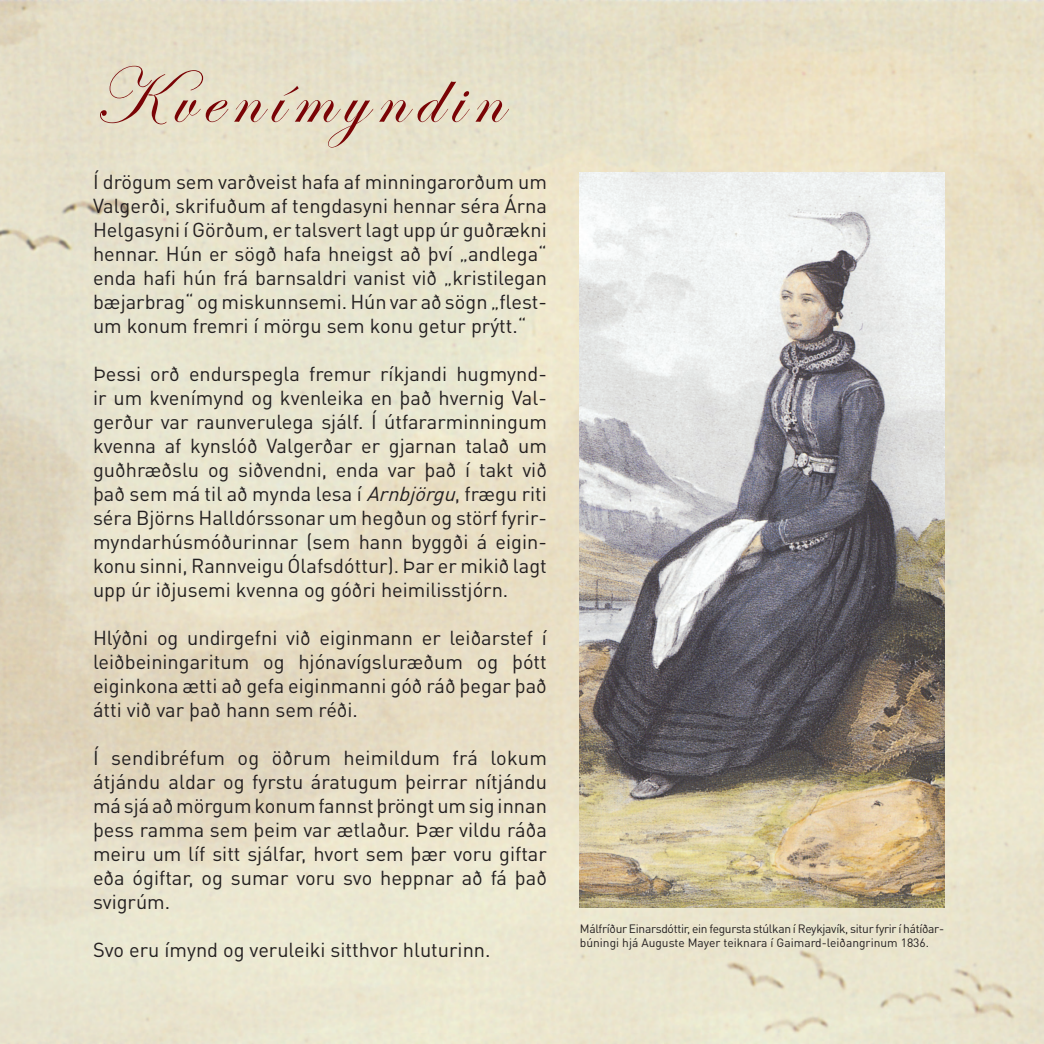
<style>
.page{position:relative;width:1044px;height:1044px;background:#fff}
.page>*{position:absolute;margin:0;border:0;box-sizing:border-box;transform-origin:0 0}
.t1{font:80px "Edwardian Script ITC";letter-spacing:.1em;color:#7a0406}
.t2{font:20px/24px "DIN Pro";color:#231f20;text-align:justify}
.t3{font:12px/14.4px "DIN Pro";letter-spacing:-.025em;color:#231f20}
.s1{font-style:italic}
</style>
<div class="page">
<img style="left:0;top:0;width:1043px;height:1043px">
<img style="left:579px;top:172px;width:364px;height:734px">
<h1 class="t1" style="left:93px;top:53px;width:410px">Kvenímyndin</h1>
<p class="t2" style="left:93px;top:168px;width:455px">Í drögum sem varðveist hafa af minningarorðum um Valgerði, skrifuðum af tengdasyni hennar séra Árna Helgasyni í Görðum, er talsvert lagt upp úr guðrækni hennar. Hún er sögð hafa hneigst að því „andlega“ enda hafi hún frá barnsaldri vanist við „kristilegan bæjarbrag“ og miskunnsemi. Hún var að sögn „flest&shy;um konum fremri í mörgu sem konu getur prýtt.“</p>
<p class="t2" style="left:93px;top:360px;width:455px">Þessi orð endurspegla fremur ríkjandi hugmynd&shy;ir um kvenímynd og kvenleika en það hvernig Val&shy;gerður var raunverulega sjálf. Í útfararminningum kvenna af kynslóð Valgerðar er gjarnan talað um guðhræðslu og siðvendni, enda var það í takt við það sem má til að mynda lesa í <span class="s1">Arnbjörgu</span>, frægu riti séra Björns Halldórssonar um hegðun og störf fyrir&shy;myndarhúsmóðurinnar (sem hann byggði á eigin&shy;konu sinni, Rannveigu Ólafsdóttur). Þar er mikið lagt upp úr iðjusemi kvenna og góðri heimilisstjórn.</p>
<p class="t2" style="left:93px;top:624px;width:455px">Hlýðni og undirgefni við eiginmann er leiðarstef í leiðbeiningaritum og hjónavígsluræðum og þótt eiginkona ætti að gefa eiginmanni góð ráð þegar það átti við var það hann sem réði.</p>
<p class="t2" style="left:93px;top:744px;width:455px">Í sendibréfum og öðrum heimildum frá lokum átjándu aldar og fyrstu áratugum þeirrar nítjándu má sjá að mörgum konum fannst þröngt um sig innan þess ramma sem þeim var ætlaður. Þær vildu ráða meiru um líf sitt sjálfar, hvort sem þær voru giftar eða ógiftar, og sumar voru svo heppnar að fá það svigrúm.</p>
<p class="t2" style="left:93px;top:936px;width:399px">Svo eru ímynd og veruleiki sitthvor hluturinn.</p>
<p class="t3" style="left:579px;top:920px;width:365px">Málfríður Einarsdóttir, ein fegursta stúlkan í Reykjavík, situr fyrir í hátíðar&shy;búningi hjá Auguste Mayer teiknara í Gaimard-leiðangrinum 1836.</p>
</div>
